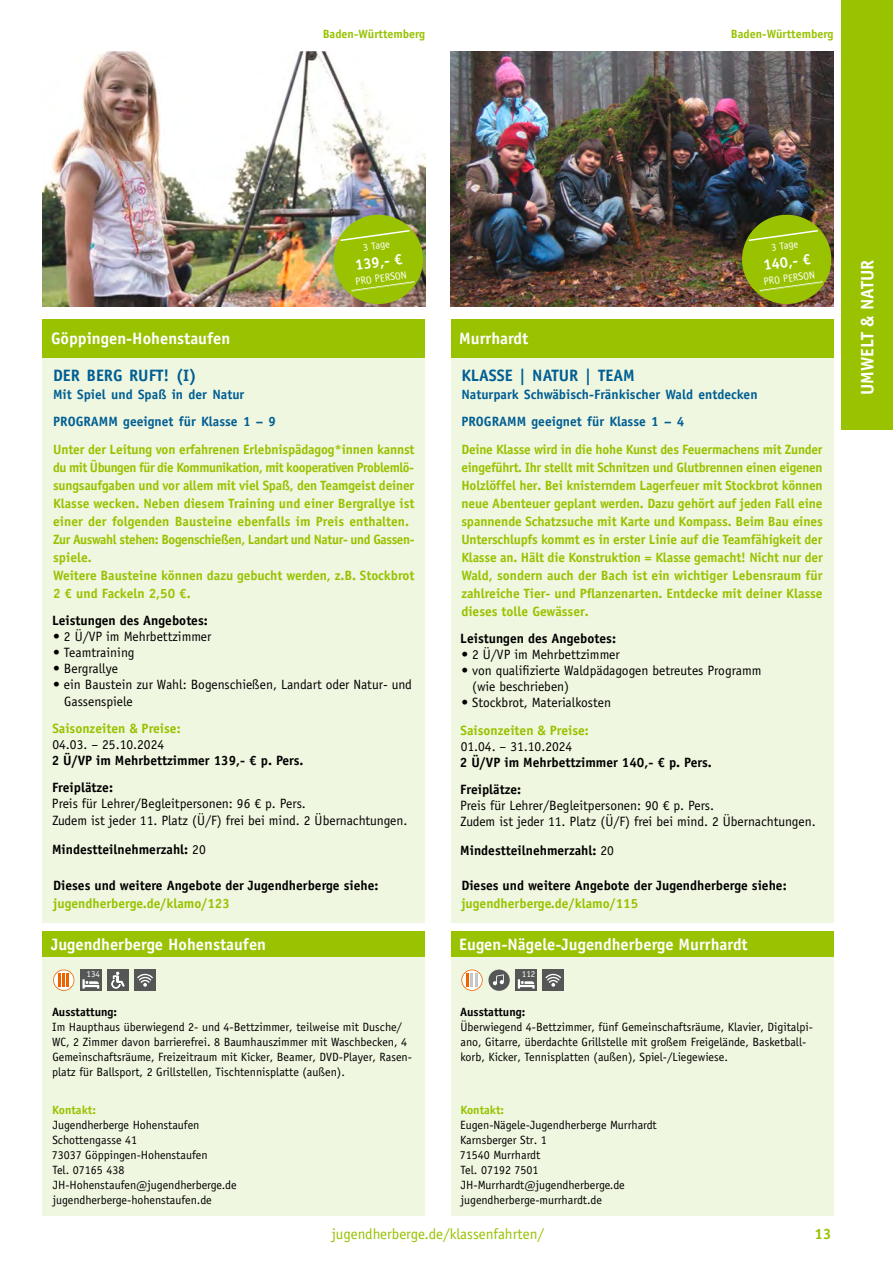
<style>
.page{position:relative;width:893px;height:1263px;background:#fff}
.page>*{position:absolute;margin:0;border:0;box-sizing:border-box;transform-origin:0 0}
.t1{font:700 18px "Officina Sans Std";color:#fff}
.t2{font:700 16.5px "Officina Sans Std";color:#fff}
.t3{font:700 16.5px "Officina Sans Std";color:#005e94}
.t4{font:15px "Officina Sans Std";color:#98c200}
.t5{font:700 15px "Officina Sans Std";color:#fff}
.t6{font:700 15px "Officina Sans Std";color:#98c200}
.t7{font:700 13.5px/18px "Officina Sans Std";letter-spacing:-.005em;color:#98c200}
.t8{font:13.5px/16.2px "Officina Sans Std";color:#000}
.t9{font:700 13.5px "Officina Sans Std";color:#000}
.t10{font:700 13.5px/26.7px "Officina Sans Std";color:#005e94}
.t11{font:12px/15px "Officina Sans Std";color:#000}
.t12{font:700 12px "Officina Sans Std";color:#98c200}
.t13{font:700 12px "Officina Sans Std";color:#000}
.t14{font:10.5px "Officina Sans Std";color:#fff}
.t15{font:9px "Officina Sans Std";color:#fff}
.s1{font-weight:400}
</style>
<div class="page">
<div style="left:842px;top:0;width:51px;height:429px;background:#99c200"></div>
<img style="left:43px;top:51px;width:382px;height:230px">
<img style="left:42px;top:281px;width:289px;height:26px">
<img style="left:331px;top:212px;width:95px;height:95px">
<div style="left:43px;top:319px;width:382px;height:604px;background:#f0f7e0"></div>
<div style="left:43px;top:319px;width:382px;height:38px;background:#99c200"></div>
<div style="left:43px;top:931px;width:382px;height:285px;background:#f0f7e0"></div>
<div style="left:43px;top:931px;width:382px;height:26px;background:#99c200"></div>
<div style="left:134px;top:969px;width:22px;height:22px;background:#555756"></div>
<svg style="left:137px;top:974px;width:16px;height:13px"></svg>
<div style="left:107px;top:969px;width:22px;height:22px;background:#555756"></div>
<svg style="left:111px;top:972px;width:13px;height:17px"></svg>
<div style="left:80px;top:969px;width:22px;height:22px;background:#555756"></div>
<svg style="left:82px;top:979px;width:17px;height:9px"></svg>
<svg style="left:53px;top:969px;width:21px;height:22px"></svg>
<img style="left:451px;top:51px;width:382px;height:230px">
<img style="left:450px;top:281px;width:289px;height:26px">
<img style="left:739px;top:212px;width:95px;height:95px">
<div style="left:451px;top:319px;width:382px;height:604px;background:#f0f7e0"></div>
<div style="left:451px;top:319px;width:382px;height:38px;background:#99c200"></div>
<div style="left:451px;top:931px;width:382px;height:285px;background:#f0f7e0"></div>
<div style="left:451px;top:931px;width:382px;height:26px;background:#99c200"></div>
<div style="left:543px;top:969px;width:21px;height:22px;background:#555756"></div>
<svg style="left:545px;top:974px;width:16px;height:13px"></svg>
<div style="left:516px;top:969px;width:21px;height:22px;background:#555756"></div>
<svg style="left:518px;top:979px;width:17px;height:9px"></svg>
<svg style="left:488px;top:969px;width:22px;height:22px"></svg>
<svg style="left:493px;top:974px;width:11px;height:11px"></svg>
<svg style="left:461px;top:969px;width:22px;height:22px"></svg>
<p class="t12" style="left:323px;top:26px;width:104px">Baden-Württemberg</p>
<p class="t12" style="left:731px;top:26px;width:104px">Baden-Württemberg</p>
<p class="t2" style="left:51px;top:328px;width:181px">Göppingen-Hohenstaufen</p>
<p class="t3" style="left:53px;top:365px;width:145px">DER BERG RUFT! (I)</p>
<p class="t10" style="left:53px;top:381px;width:224px">Mit Spiel und Spaß in der Natur<br>PROGRAMM geeignet für Klasse 1 – 9</p>
<p class="t14" style="left:362px;top:241px;width:29px;rotate:-8deg">3 Tage</p>
<p class="t5" style="left:354px;top:256px;width:49px;rotate:-8deg">139,- €</p>
<p class="t14" style="left:354px;top:276px;width:53px;rotate:-8deg">PRO PERSON</p>
<p class="t7" style="left:53px;top:440px;width:363px">Unter der Leitung von erfahrenen Erlebnispädagog*innen kannst du mit Übungen für die Kommunikation, mit kooperativen Problemlö&shy;sungsaufgaben und vor allem mit viel Spaß, den Teamgeist deiner Klasse wecken. Neben diesem Training und einer Bergrallye ist einer der folgenden Bausteine ebenfalls im Preis enthalten.<br>Zur Auswahl stehen: Bogenschießen, Landart und Natur- und Gassen&shy;spiele.<br>Weitere Bausteine können dazu gebucht werden, z.B. Stockbrot 2 € und Fackeln 2,50 €.</p>
<p class="t9" style="left:52px;top:612px;width:157px">Leistungen des Angebotes:</p>
<p class="t8" style="left:53px;top:628px;width:160px">• 2 Ü/VP im Mehrbettzimmer</p>
<p class="t8" style="left:53px;top:644px;width:83px">• Teamtraining</p>
<p class="t8" style="left:53px;top:661px;width:66px">• Bergrallye</p>
<p class="t8" style="left:64px;top:677px;width:349px;text-indent:-11px">• ein Baustein zur Wahl: Bogenschießen, Landart oder Natur- und<br>Gassenspiele</p>
<p class="t7" style="left:52px;top:719px;width:130px">Saisonzeiten &amp; Preise:</p>
<p class="t8" style="left:52px;top:736px;width:113px">04.03. – 25.10.2024</p>
<p class="t9" style="left:52px;top:752px;width:253px">2 Ü/VP im Mehrbettzimmer 139,- € p. Pers.</p>
<p class="t9" style="left:52px;top:779px;width:62px">Freiplätze:</p>
<p class="t8" style="left:52px;top:796px;width:357px">Preis für Lehrer/Begleitpersonen: 96 € p. Pers.<br>Zudem ist jeder 11. Platz (Ü/F) frei bei mind. 2 Übernachtungen.</p>
<p class="t9" style="left:52px;top:840px;width:155px">Mindestteilnehmerzahl: <span class="s1">20</span></p>
<p class="t9" style="left:53px;top:876px;width:327px">Dieses und weitere Angebote der Jugendherberge siehe:</p>
<p class="t7" style="left:53px;top:894px;width:178px">jugendherberge.de/klamo/123</p>
<p class="t2" style="left:51px;top:934px;width:217px">Jugendherberge Hohenstaufen</p>
<p class="t15" style="left:87px;top:969px;width:15px">134</p>
<p class="t13" style="left:52px;top:1004px;width:67px">Ausstattung:</p>
<p class="t11" style="left:52px;top:1019px;width:361px">Im Haupthaus überwiegend 2- und 4-Bettzimmer, teilweise mit Dusche/ WC, 2 Zimmer davon barrierefrei. 8 Baumhauszimmer mit Waschbecken, 4<br>Gemeinschaftsräume, Freizeitraum mit Kicker, Beamer, DVD-Player, Rasen&shy;platz für Ballsport, 2 Grillstellen, Tischtennisplatte (außen).</p>
<p class="t12" style="left:52px;top:1102px;width:45px">Kontakt:</p>
<p class="t11" style="left:52px;top:1117px;width:186px">Jugendherberge Hohenstaufen<br>Schottengasse 41<br>73037 Göppingen-Hohenstaufen<br>Tel. 07165 438<br>JH-Hohenstaufen@jugendherberge.de jugendherberge-hohenstaufen.de</p>
<p class="t14" style="left:770px;top:241px;width:29px;rotate:-8deg">3 Tage</p>
<p class="t5" style="left:762px;top:256px;width:49px;rotate:-8deg">140,- €</p>
<p class="t14" style="left:763px;top:276px;width:53px;rotate:-8deg">PRO PERSON</p>
<p class="t2" style="left:459px;top:328px;width:71px">Murrhardt</p>
<p class="t3" style="left:461px;top:365px;width:175px">KLASSE | NATUR | TEAM</p>
<p class="t10" style="left:461px;top:381px;width:298px">Naturpark Schwäbisch-Fränkischer Wald entdecken<br>PROGRAMM geeignet für Klasse 1 – 4</p>
<p class="t7" style="left:461px;top:440px;width:363px;text-align:justify">Deine Klasse wird in die hohe Kunst des Feuermachens mit Zunder eingeführt. Ihr stellt mit Schnitzen und Glutbrennen einen eigenen Holzlöffel her. Bei knisterndem Lagerfeuer mit Stockbrot können neue Abenteuer geplant werden. Dazu gehört auf jeden Fall eine spannende Schatzsuche mit Karte und Kompass. Beim Bau eines Unterschlupfs kommt es in erster Linie auf die Teamfähigkeit der Klasse an. Hält die Konstruktion = Klasse gemacht! Nicht nur der Wald, sondern auch der Bach ist ein wichtiger Lebensraum für zahlreiche Tier- und Pflanzenarten. Entdecke mit deiner Klasse dieses tolle Gewässer.</p>
<p class="t9" style="left:460px;top:630px;width:157px">Leistungen des Angebotes:</p>
<p class="t8" style="left:461px;top:646px;width:160px">• 2 Ü/VP im Mehrbettzimmer</p>
<p class="t8" style="left:472px;top:662px;width:291px;text-indent:-11px">• von qualifizierte Waldpädagogen betreutes Programm (wie beschrieben)</p>
<p class="t8" style="left:461px;top:695px;width:151px">• Stockbrot, Materialkosten</p>
<p class="t7" style="left:461px;top:721px;width:130px">Saisonzeiten &amp; Preise:</p>
<p class="t8" style="left:461px;top:738px;width:113px">01.04. – 31.10.2024</p>
<p class="t9" style="left:460px;top:754px;width:253px">2 Ü/VP im Mehrbettzimmer 140,- € p. Pers.</p>
<p class="t9" style="left:460px;top:781px;width:62px">Freiplätze:</p>
<p class="t8" style="left:460px;top:797px;width:357px">Preis für Lehrer/Begleitpersonen: 90 € p. Pers.<br>Zudem ist jeder 11. Platz (Ü/F) frei bei mind. 2 Übernachtungen.</p>
<p class="t9" style="left:460px;top:842px;width:155px">Mindestteilnehmerzahl: <span class="s1">20</span></p>
<p class="t9" style="left:461px;top:876px;width:327px">Dieses und weitere Angebote der Jugendherberge siehe:</p>
<p class="t7" style="left:461px;top:894px;width:178px">jugendherberge.de/klamo/115</p>
<p class="t2" style="left:459px;top:934px;width:290px">Eugen-Nägele-Jugendherberge Murrhardt</p>
<p class="t15" style="left:522px;top:969px;width:15px">112</p>
<p class="t13" style="left:460px;top:1004px;width:67px">Ausstattung:</p>
<p class="t11" style="left:460px;top:1019px;width:354px">Überwiegend 4-Bettzimmer, fünf Gemeinschaftsräume, Klavier, Digitalpi&shy;ano, Gitarre, überdachte Grillstelle mit großem Freigelände, Basketball&shy;korb, Kicker, Tennisplatten (außen), Spiel-/Liegewiese.</p>
<p class="t12" style="left:460px;top:1102px;width:45px">Kontakt:</p>
<p class="t11" style="left:460px;top:1117px;width:198px">Eugen-Nägele-Jugendherberge Murrhardt<br>Karnsberger Str. 1<br>71540 Murrhardt<br>Tel. 07192 7501<br>JH-Murrhardt@jugendherberge.de jugendherberge-murrhardt.de</p>
<p class="t4" style="left:332px;top:1225px;width:214px">jugendherberge.de/klassenfahrten/</p>
<p class="t6" style="left:815px;top:1225px;width:18px">13</p>
<h1 class="t1" style="left:856px;top:395px;width:137px;rotate:-90deg">UMWELT &amp; NATUR</h1>
</div>
